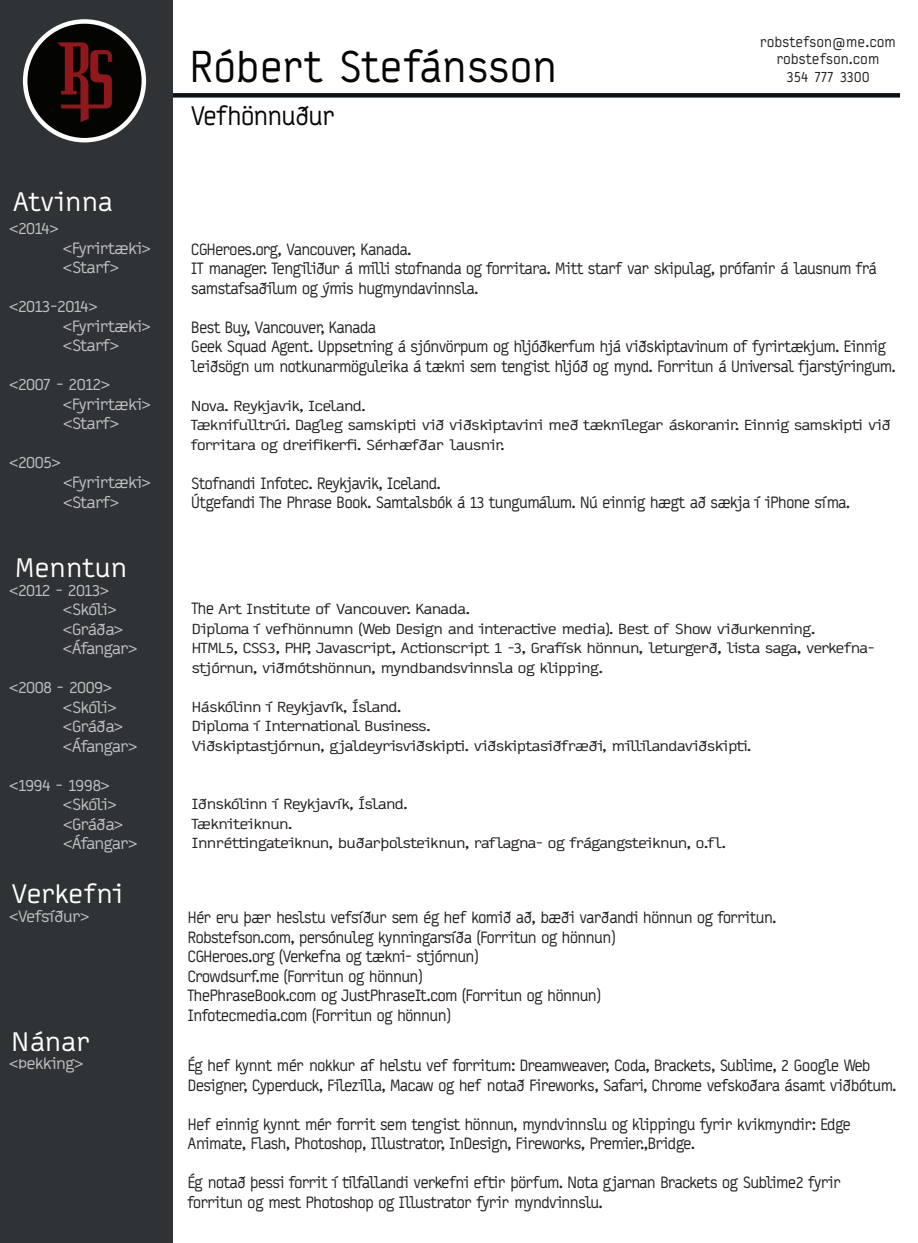
<style>
.page{position:relative;width:918px;height:1243px;background:#fff}
.page>*{position:absolute;margin:0;border:0;box-sizing:border-box;transform-origin:0 0}
.t1{font:45px "Typestar";letter-spacing:-.02em;color:#050504}
.t2{font:27px "Typestar";letter-spacing:-.02em;color:#fff;scale:1.1 1}
.t3{font:27px "Typestar";letter-spacing:-.04em;color:#050504}
.t4{font:16.5px/19.5px "Typestar";letter-spacing:-.06em;color:#231f20}
.t5{font:16.5px/19.5px "Typestar";letter-spacing:-.05em;color:#c0c1c4;scale:1.1 1}
.t6{font:16.5px/19.5px "Typestar";letter-spacing:-.07em;color:#c0c1c4;scale:1.1 1}
.t7{font:15px/17.4px "Typestar";letter-spacing:-.02em;color:#231f20;text-align:center}
.t8{font:14.7px/19.5px "Typestar";letter-spacing:-.06em;color:#231f20;scale:1.2 1}
.s1{font-size:16.5px}
</style>
<div class="page">
<div style="left:135px;top:93px;width:765px;height:5px;background:#0c1218"></div>
<div style="left:0;top:0;width:172px;height:1242px;background:#303335"></div>
<div style="left:25px;top:21px;width:119px;height:119px;background:#040503;border-radius:50%"></div>
<div style="left:23px;top:19px;width:123px;height:123px;border:4px solid #fff;border-radius:50%"></div>
<svg style="left:57px;top:42px;width:55px;height:80px"></svg>
<h2 class="t2" style="left:13px;top:187px;width:93px">Atvinna</h2>
<p class="t5" style="left:9px;top:219px;width:47px">&lt;2014&gt;</p>
<p class="t5" style="left:63px;top:238px;width:82px">&lt;Fyrirtæki&gt; &lt;Starf&gt;</p>
<p class="t5" style="left:63px;top:297px;width:82px;text-indent:-54px">&lt;2013-2014&gt; &lt;Fyrirtæki&gt; &lt;Starf&gt;</p>
<p class="t5" style="left:63px;top:375px;width:82px;text-indent:-54px">&lt;2007 - 2012&gt; &lt;Fyrirtæki&gt; &lt;Starf&gt;</p>
<p class="t5" style="left:9px;top:453px;width:49px">&lt;2005&gt;</p>
<p class="t5" style="left:63px;top:472px;width:82px">&lt;Fyrirtæki&gt; &lt;Starf&gt;</p>
<h2 class="t2" style="left:15px;top:552px;width:104px">Menntun</h2>
<p class="t6" style="left:63px;top:580px;width:69px;text-indent:-54px">&lt;2012 - 2013&gt; &lt;Skóli&gt; &lt;Gráða&gt; &lt;Áfangar&gt;</p>
<p class="t6" style="left:63px;top:677px;width:69px;text-indent:-54px">&lt;2008 - 2009&gt; &lt;Skóli&gt; &lt;Gráða&gt; &lt;Áfangar&gt;</p>
<p class="t6" style="left:63px;top:775px;width:69px;text-indent:-54px">&lt;1994 - 1998&gt; &lt;Skóli&gt; &lt;Gráða&gt; &lt;Áfangar&gt;</p>
<h2 class="t2" style="left:11px;top:878px;width:104px">Verkefni</h2>
<p class="t5" style="left:9px;top:906px;width:75px">&lt;Vefsíður&gt;</p>
<h2 class="t2" style="left:11px;top:1026px;width:74px">Nánar</h2>
<p class="t5" style="left:9px;top:1053px;width:69px">&lt;Þekking&gt;</p>
<h1 class="t1" style="left:189px;top:41px;width:370px">Róbert Stefánsson</h1>
<h2 class="t3" style="left:191px;top:101px;width:146px">Vefhönnuður</h2>
<p class="t7" style="left:760px;top:33px;width:138px">robstefson@me.com robstefson.com<br>354 777 3300</p>
<p class="t4" style="left:191px;top:239px;width:688px">CGHeroes.org, Vancouver, Kanada.<br>IT manager. Tengiliður á milli stofnanda og forritara. Mitt starf var skipulag, prófanir á lausnum frá samstafsaðilum og ýmis hugmyndavinnsla.</p>
<p class="t4" style="left:191px;top:317px;width:707px">Best Buy, Vancouver, Kanada<br>Geek Squad Agent. Uppsetning á sjónvörpum og hljóðkerfum hjá viðskiptavinum of fyrirtækjum. Einnig leiðsögn um notkunarmöguleika á tækni sem tengist hljóð og mynd. Forritun á Universal fjarstýringum.</p>
<p class="t8" style="left:191px;top:396px;width:585px">Nova. Reykjavik, Iceland.<br>Tæknifulltrúi. Dagleg samskipti við viðskiptavini með tæknilegar áskoranir. Einnig samskipti við forritara og dreifikerfi. Sérhæfðar lausnir.</p>
<p class="t4" style="left:191px;top:473px;width:661px">Stofnandi Infotec. Reykjavik, Iceland.<br>Útgefandi The Phrase Book. Samtalsbók á 13 tungumálum. Nú einnig hægt að sækja í iPhone síma.</p>
<p class="t8" style="left:191px;top:599px;width:571px"><span class="s1">The</span> Art Institute of Vancouver. Kanada.<br>Diploma í vefhönnumn (Web Design and interactive media). Best of Show viðurkenning.<br>HTML5, CSS3, PHP, Javascript, Actionscript 1 -3, Grafísk hönnun, leturgerð, lista saga, verkefna&shy;stjórnun, viðmótshönnun, myndbandsvinnsla og klipping.</p>
<p class="t8" style="left:191px;top:697px;width:468px">Háskólinn í Reykjavík, Ísland.<br>Diploma í International Business.<br>Viðskiptastjórnun, gjaldeyrisviðskipti. viðskiptasiðfræði, millilandaviðskipti.</p>
<p class="t8" style="left:191px;top:794px;width:447px">Iðnskólinn í Reykjavík, Ísland.<br>Tækniteiknun.<br>Innréttingateiknun, buðarþolsteiknun, raflagna- og frágangsteiknun, o.fl.</p>
<p class="t4" style="left:187px;top:907px;width:591px">Hér eru þær heslstu vefsíður sem ég hef komið að, bæði varðandi hönnun og forritun.<br>Robstefson.com, persónuleg kynningarsíða (Forritun og hönnun)<br>CGHeroes.org (Verkefna og tækni- stjórnun)<br>Crowdsurf.me (Forritun og hönnun)<br>ThePhraseBook.com og JustPhraseIt.com (Forritun og hönnun)<br>Infotecmedia.com (Forritun og hönnun)</p>
<p class="t4" style="left:187px;top:1055px;width:711px">Ég hef kynnt mér nokkur af helstu vef forritum: Dreamweaver, Coda, Brackets, Sublime, 2 Google Web<br>Designer, Cyperduck, Filezilla, Macaw og hef notað Fireworks, Safari, Chrome vefskoðara ásamt viðbótum.</p>
<p class="t4" style="left:187px;top:1113px;width:665px">Hef einnig kynnt mér forrit sem tengist hönnun, myndvinnslu og klippingu fyrir kvikmyndir: Edge<br>Animate, Flash, Photoshop, Illustrator, InDesign, Fireworks, Premier.,Bridge.</p>
<p class="t4" style="left:187px;top:1172px;width:655px">Ég notað þessi forrit í tilfallandi verkefni eftir þörfum. Nota gjarnan Brackets og Sublime2 fyrir forritun og mest Photoshop og Illustrator fyrir myndvinnslu.</p>
</div>
